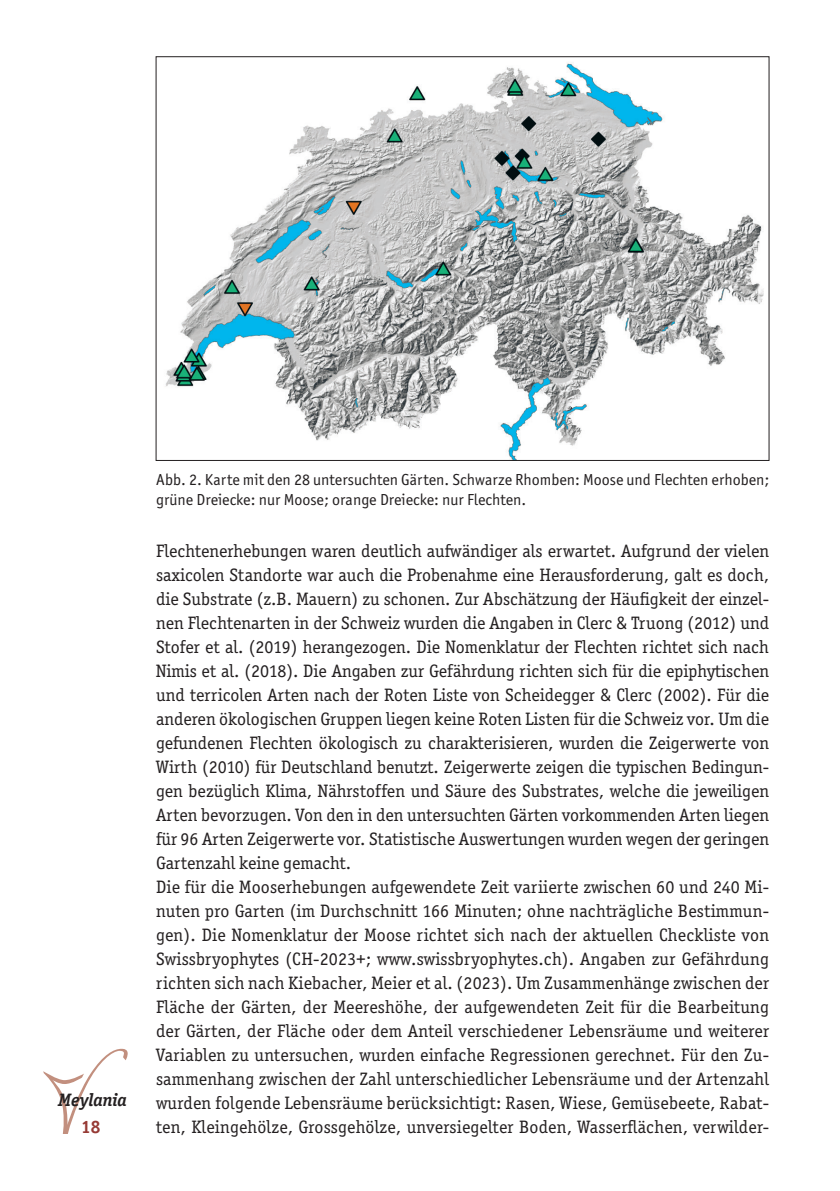
<style>
.page{position:relative;width:840px;height:1191px;background:#fff}
.page>*{position:absolute;margin:0;border:0;box-sizing:border-box;transform-origin:0 0}
.t1{font:18px/24px "Officina Ser ITC Std";letter-spacing:.005em;color:#231f20}
.t2{font:italic 700 18px "Officina Ser ITC Std";color:#231f20}
.t3{font:700 18px "Officina Ser ITC Std";color:#963a35}
.t4{font:16px/20px "Officina Sans ITC Std";color:#231f20}
</style>
<div class="page">
<svg style="left:43px;top:1048px;width:85px;height:85px"></svg>
<img style="left:165px;top:63px;width:599px;height:396px">
<p class="t2" style="left:58px;top:1089px;width:70px">Meylania</p>
<p class="t3" style="left:81px;top:1115px;width:21px">18</p>
<p class="t4" style="left:156px;top:469px;width:614px">Abb. 2. Karte mit den 28 untersuchten Gärten. Schwarze Rhomben: Moose und Flechten erhoben; grüne Dreiecke: nur Moose; orange Dreiecke: nur Flechten.</p>
<p class="t1" style="left:156px;top:538px;width:614px">Flechtenerhebungen waren deutlich aufwändiger als erwartet. Aufgrund der vielen saxicolen Standorte war auch die Probenahme eine Herausforderung, galt es doch, die Substrate (z.B. Mauern) zu schonen. Zur Abschätzung der Häufigkeit der einzel&shy;nen Flechtenarten in der Schweiz wurden die Angaben in Clerc &amp; Truong (2012) und Stofer et al. (2019) herangezogen. Die Nomenklatur der Flechten richtet sich nach Nimis et al. (2018). Die Angaben zur Gefährdung richten sich für die epiphytischen und terricolen Arten nach der Roten Liste von Scheidegger &amp; Clerc (2002). Für die anderen ökologischen Gruppen liegen keine Roten Listen für die Schweiz vor. Um die gefundenen Flechten ökologisch zu charakterisieren, wurden die Zeigerwerte von Wirth (2010) für Deutschland benutzt. Zeigerwerte zeigen die typischen Bedingun&shy;gen bezüglich Klima, Nährstoffen und Säure des Substrates, welche die jeweiligen Arten bevorzugen. Von den in den untersuchten Gärten vorkommenden Arten liegen für 96 Arten Zeigerwerte vor. Statistische Auswertungen wurden wegen der geringen Gartenzahl keine gemacht.<br>Die für die Mooserhebungen aufgewendete Zeit variierte zwischen 60 und 240 Mi&shy;nuten pro Garten (im Durchschnitt 166 Minuten; ohne nachträgliche Bestimmun&shy;gen). Die Nomenklatur der Moose richtet sich nach der aktuellen Checkliste von Swissbryophytes (CH-2023+; www.swissbryophytes.ch). Angaben zur Gefährdung richten sich nach Kiebacher, Meier et al. (2023). Um Zusammenhänge zwischen der Fläche der Gärten, der Meereshöhe, der aufgewendeten Zeit für die Bearbeitung der Gärten, der Fläche oder dem Anteil verschiedener Lebensräume und weiterer Variablen zu untersuchen, wurden einfache Regressionen gerechnet. Für den Zu&shy;sammenhang zwischen der Zahl unterschiedlicher Lebensräume und der Artenzahl wurden folgende Lebensräume berücksichtigt: Rasen, Wiese, Gemüsebeete, Rabat&shy;ten, Kleingehölze, Grossgehölze, unversiegelter Boden, Wasserflächen, verwilder-</p>
</div>
